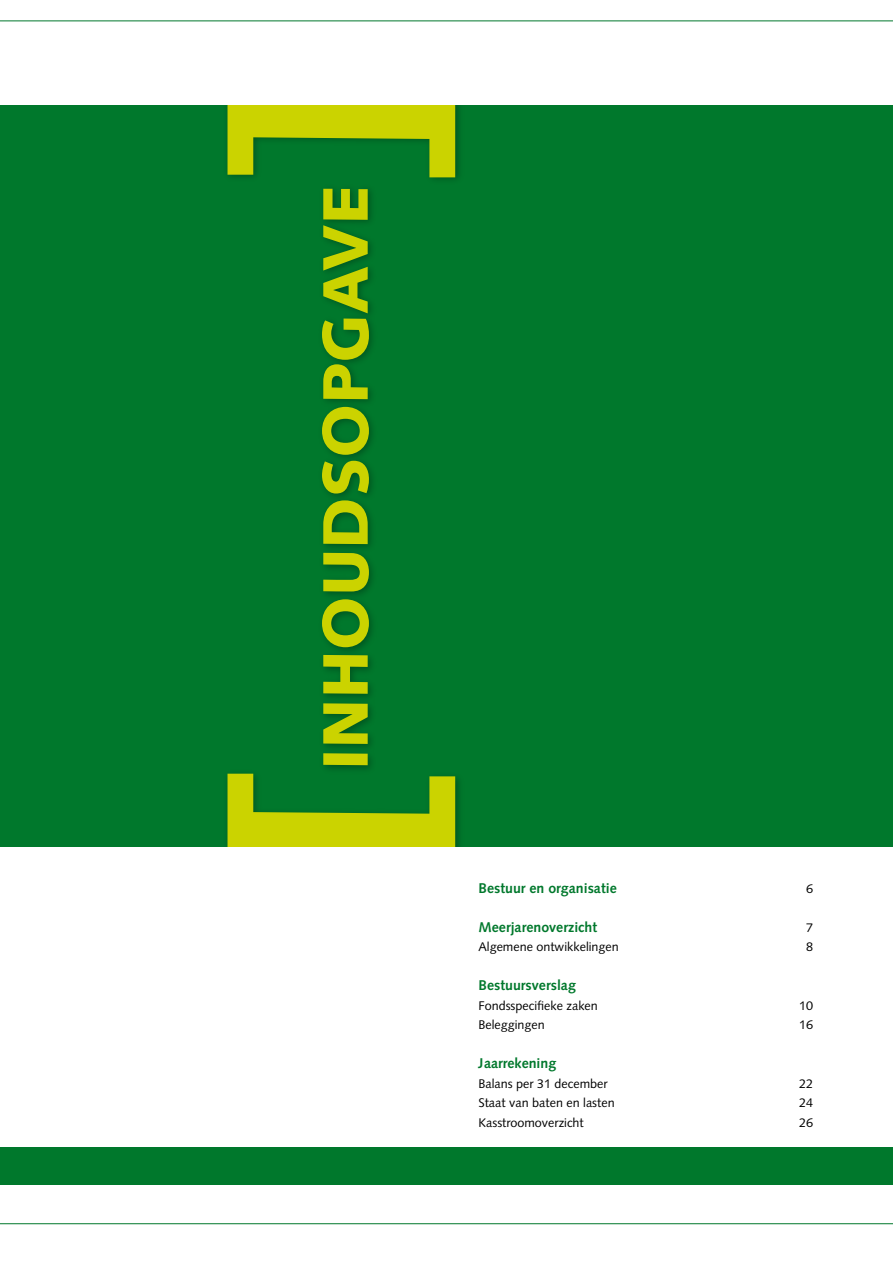
<style>
.page{position:relative;width:893px;height:1263px;background:#fff}
.page>*{position:absolute;margin:0;border:0;box-sizing:border-box;transform-origin:0 0}
.t1{font:900 268.5px "Syntax";color:#cbd300}
.t2{font:900 64.2px "Syntax";color:#cbd300}
.t3{font:700 14.1px "Syntax";color:#00782c}
.t4{font:12.6px "Syntax";color:#000}
</style>
<div class="page">
<hr style="left:0;top:1223px;width:893px;height:1px;background:#00782c">
<hr style="left:0;top:21px;width:893px;height:1px;background:#00782c">
<hr style="left:892px;top:1185px;width:1px;height:78px;background:#cbd300">
<div style="left:0;top:102px;width:893px;height:1083px;background:#00782c"></div>
<div style="left:0;top:847px;width:893px;height:299px;background:#fff"></div>
<div style="left:221px;top:94px;width:244px;height:766px;background:#000;opacity:.3"></div>
<div style="left:0;top:54px;width:893px;height:51px;background:#fff"></div>
<div style="left:0;top:848px;width:893px;height:25px;background:#fff"></div>
<h1 class="t1" style="left:167px;top:181px;width:101px;rotate:-90deg">]</h1>
<h2 class="t2" style="left:307px;top:770px;width:587px;rotate:-90deg">INHOUDSOPGAVE</h2>
<h1 class="t1" style="left:167px;top:869px;width:101px;rotate:-90deg">[</h1>
<p class="t3" style="left:478px;top:880px;width:140px">Bestuur en organisatie</p>
<p class="t4" style="left:806px;top:881px;width:8px">6</p>
<p class="t3" style="left:478px;top:919px;width:120px">Meerjarenoverzicht</p>
<p class="t4" style="left:806px;top:920px;width:8px">7</p>
<p class="t4" style="left:478px;top:939px;width:142px">Algemene ontwikkelingen</p>
<p class="t4" style="left:806px;top:939px;width:8px">8</p>
<p class="t3" style="left:478px;top:977px;width:99px">Bestuursverslag</p>
<p class="t4" style="left:478px;top:998px;width:121px">Fondsspecifieke zaken</p>
<p class="t4" style="left:799px;top:998px;width:15px">10</p>
<p class="t4" style="left:478px;top:1017px;width:68px">Beleggingen</p>
<p class="t4" style="left:799px;top:1017px;width:15px">16</p>
<p class="t3" style="left:478px;top:1055px;width:79px">Jaarrekening</p>
<p class="t4" style="left:478px;top:1076px;width:131px">Balans per 31 december</p>
<p class="t4" style="left:799px;top:1076px;width:15px">22</p>
<p class="t4" style="left:478px;top:1095px;width:138px">Staat van baten en lasten</p>
<p class="t4" style="left:799px;top:1095px;width:15px">24</p>
<p class="t4" style="left:478px;top:1115px;width:107px">Kasstroomoverzicht</p>
<p class="t4" style="left:799px;top:1115px;width:15px">26</p>
</div>
